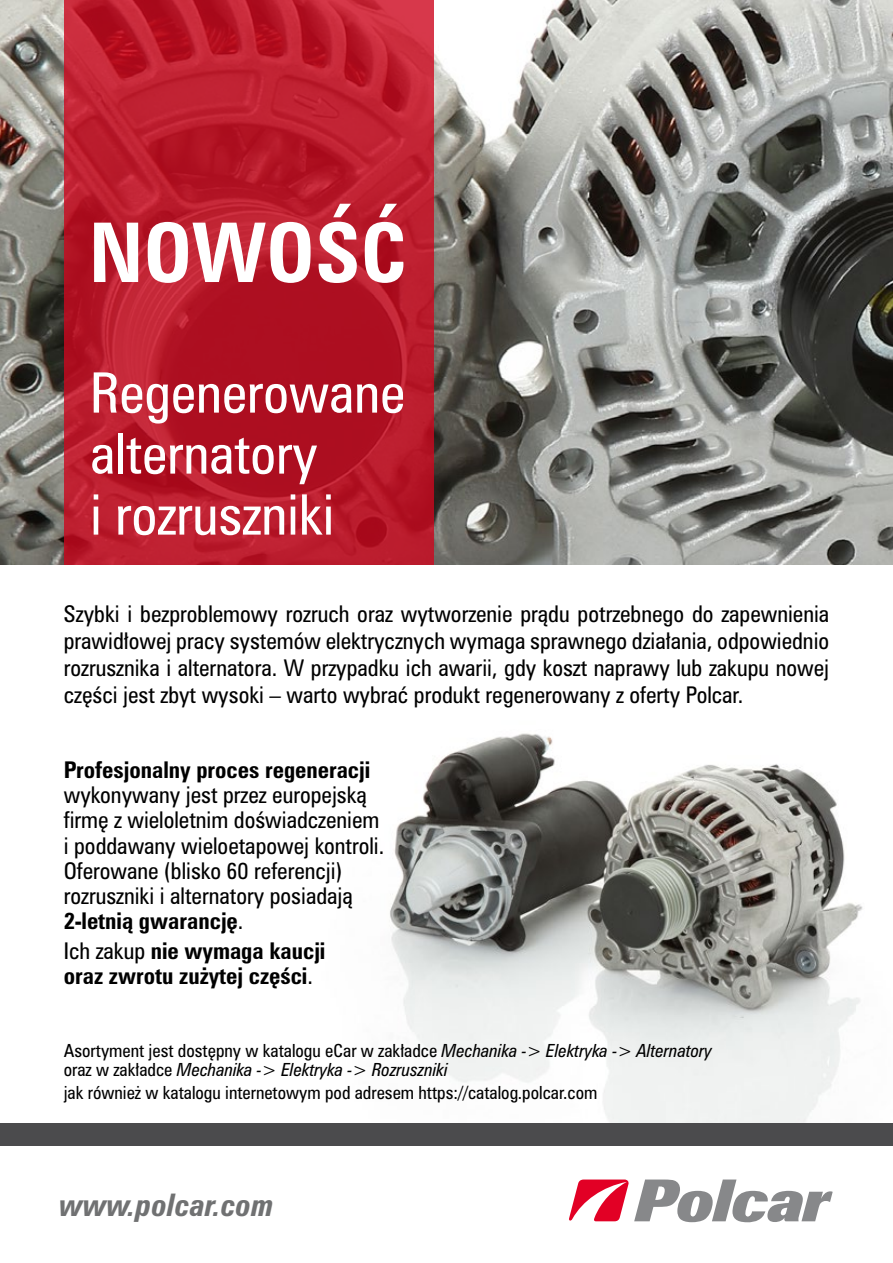
<style>
.page{position:relative;width:893px;height:1263px;background:#fff}
.page>*{position:absolute;margin:0;border:0;box-sizing:border-box;transform-origin:0 0}
.t1{font:50.85px/61.1px "Zurich Cn PL";color:#fff}
.t2{font:italic 700 28.35px "Zurich Cn PL";color:#707172}
.t3{font:21px/25.2px "Zurich Cn PL";color:#000;text-align:justify}
.t4{font:700 21px/25.2px "Zurich Cn PL";color:#000}
.t5{font:italic 16.5px/19.8px "Zurich Cn PL";color:#000}
.t6{font:16.5px "Zurich Cn PL";color:#000}
.s1{font-weight:700}
.s2{font-weight:400}
.s3{font-style:normal}
</style>
<div class="page">
<img style="left:390px;top:733px;width:473px;height:390px">
<img style="left:0;top:0;width:893px;height:565px">
<svg style="left:569px;top:1179px;width:264px;height:43px"></svg>
<div style="left:0;top:1123px;width:893px;height:23px;background:#4b4b4d"></div>
<svg style="left:64px;top:0;width:370px;height:565px;background:#b8192b"></svg>
<svg style="left:94px;top:204px;width:309px;height:79px"></svg>
<h1 class="t1" style="left:90px;top:362px;width:317px">Regenerowane alternatory<br>i rozruszniki</h1>
<p class="t3" style="left:64px;top:600px;width:767px;line-height:27px">Szybki i bezproblemowy rozruch oraz wytworzenie prądu potrzebnego do zapewnienia prawidłowej pracy systemów elektrycznych wymaga sprawnego działania, odpowiednio rozrusznika i alternatora. W przypadku ich awarii, gdy koszt naprawy lub zakupu nowej części jest zbyt wysoki – warto wybrać produkt regenerowany z oferty Polcar.</p>
<p class="t4" style="left:64px;top:757px;width:308px">Profesjonalny proces regeneracji</p>
<p class="t3" style="left:64px;top:782px;width:322px;text-align:left">wykonywany jest przez europejską firmę z wieloletnim doświadczeniem i poddawany wieloetapowej kontroli.<br>Oferowane (blisko 60 referencji) rozruszniki i alternatory posiadają <span class="s1">2-letnią gwarancję</span>.</p>
<p class="t4" style="left:64px;top:937px;width:263px"><span class="s2">Ich zakup</span> nie wymaga kaucji oraz zwrotu zużytej części<span class="s2">.</span></p>
<p class="t5" style="left:64px;top:1040px;width:650px"><span class="s3">Asortyment jest dostępny w katalogu eCar w zakładce</span> Mechanika -&gt; Elektryka -&gt; Alternatory <span class="s3">oraz w zakładce</span> Mechanika -&gt; Elektryka -&gt; Rozruszniki</p>
<p class="t6" style="left:64px;top:1082px;width:535px">jak również w katalogu internetowym pod adresem https://catalog.polcar.com</p>
<h2 class="t2" style="left:60px;top:1186px;width:216px">www.polcar.com</h2>
</div>
